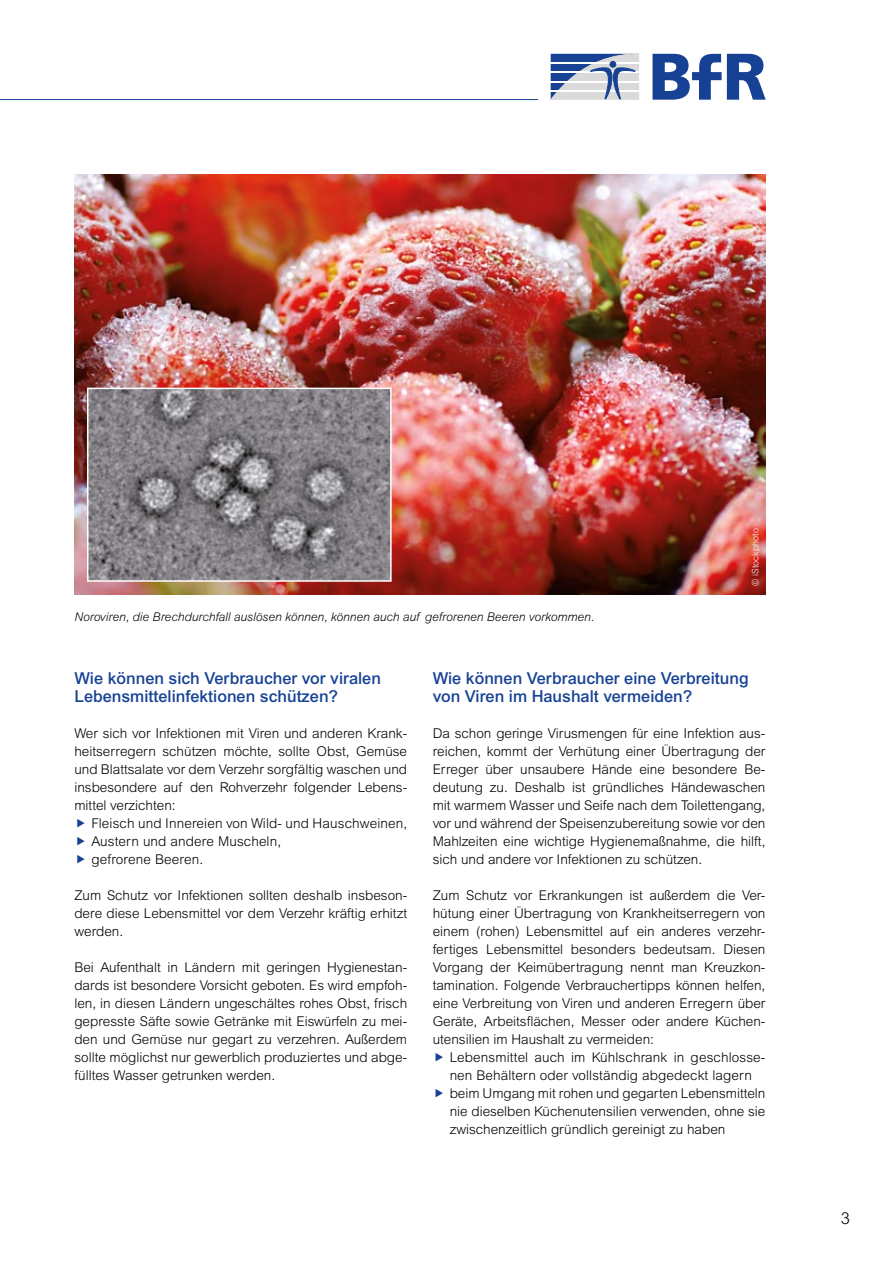
<style>
.page{position:relative;width:893px;height:1263px;background:#fff}
.page>*{position:absolute;margin:0;border:0;box-sizing:border-box;transform-origin:0 0}
.Head_2{font:500 16.5px/18px "Arial MT Pro";color:#164194}
.t1{font:300 16.5px "Arial MT Pro";color:#000}
.Fließtext{font:300 13.5px/18px "Arial MT Pro";color:#000;text-align:justify}
.Bildunterschrift{font:italic 300 12px "Arial MT Pro";color:#000}
.Bildnachweis{font:300 9px "Arial MT Pro";color:#fff}
</style>
<div class="page">
<svg style="left:551px;top:54px;width:88px;height:46px;background:#9eacc8"></svg>
<svg style="left:652px;top:54px;width:114px;height:46px"></svg>
<hr style="left:0;top:99px;width:538px;height:1px;background:#164194">
<img style="left:74px;top:174px;width:691px;height:420px">
<svg style="left:86px;top:387px;width:306px;height:195px;background:#868387"></svg>
<p class="Bildunterschrift" style="left:74px;top:610px;width:521px">Noroviren, die Brechdurchfall auslösen können, können auch auf gefrorenen Beeren vorkommen.</p>
<p class="Bildnachweis" style="left:750px;top:585px;width:59px;rotate:-90deg">© iStockphoto</p>
<p class="Head_2" style="left:74px;top:670px;width:308px">Wie können sich Verbraucher vor viralen<br>Lebensmittelinfektionen schützen?</p>
<p class="Fließtext" style="left:74px;top:725px;width:334px">Wer sich vor Infektionen mit Viren und anderen Krank&shy;heitserregern schützen möchte, sollte Obst, Gemüse und Blattsalate vor dem Verzehr sorgfältig waschen und insbesondere auf den Rohverzehr folgender Lebens&shy;mittel verzichten:</p>
<p class="Fließtext" style="left:91px;top:815px;width:317px">Fleisch und Innereien von Wild- und Hauschweinen,</p>
<p class="Fließtext" style="left:91px;top:833px;width:191px">Austern und andere Muscheln,</p>
<p class="Fließtext" style="left:91px;top:851px;width:113px">gefrorene Beeren.</p>
<p class="Fließtext" style="left:74px;top:887px;width:334px">Zum Schutz vor Infektionen sollten deshalb insbeson&shy;dere diese Lebensmittel vor dem Verzehr kräftig erhitzt werden.</p>
<p class="Fließtext" style="left:74px;top:959px;width:334px">Bei Aufenthalt in Ländern mit geringen Hygienestan&shy;dards ist besondere Vorsicht geboten. Es wird empfoh&shy;len, in diesen Ländern ungeschältes rohes Obst, frisch gepresste Säfte sowie Getränke mit Eiswürfeln zu mei&shy;den und Gemüse nur gegart zu verzehren. Außerdem sollte möglichst nur gewerblich produziertes und abge&shy;fülltes Wasser getrunken werden.</p>
<p class="Head_2" style="left:433px;top:670px;width:318px">Wie können Verbraucher eine Verbreitung von Viren im Haushalt vermeiden?</p>
<p class="Fließtext" style="left:433px;top:725px;width:334px">Da schon geringe Virusmengen für eine Infektion aus&shy;reichen, kommt der Verhütung einer Übertragung der Erreger über unsaubere Hände eine besondere Be&shy;deutung zu. Deshalb ist gründliches Händewaschen mit warmem Wasser und Seife nach dem Toilettengang, vor und während der Speisenzubereitung sowie vor den Mahlzeiten eine wichtige Hygienemaßnahme, die hilft, sich und andere vor Infektionen zu schützen.</p>
<p class="Fließtext" style="left:433px;top:887px;width:334px">Zum Schutz vor Erkrankungen ist außerdem die Ver&shy;hütung einer Übertragung von Krankheitserregern von einem (rohen) Lebensmittel auf ein anderes verzehr&shy;fertiges Lebensmittel besonders bedeutsam. Diesen Vorgang der Keimübertragung nennt man Kreuzkon&shy;tamination. Folgende Verbrauchertipps können helfen, eine Verbreitung von Viren und anderen Erregern über Geräte, Arbeitsflächen, Messer oder andere Küchen&shy;utensilien im Haushalt zu vermeiden:</p>
<p class="Fließtext" style="left:450px;top:1049px;width:317px">Lebensmittel auch im Kühlschrank in geschlosse&shy;nen Behältern oder vollständig abgedeckt lagern</p>
<p class="Fließtext" style="left:450px;top:1085px;width:317px">beim Umgang mit rohen und gegarten Lebensmitteln nie dieselben Küchenutensilien verwenden, ohne sie zwischenzeitlich gründlich gereinigt zu haben</p>
<p class="t1" style="left:841px;top:1208px;width:11px">3</p>
</div>
